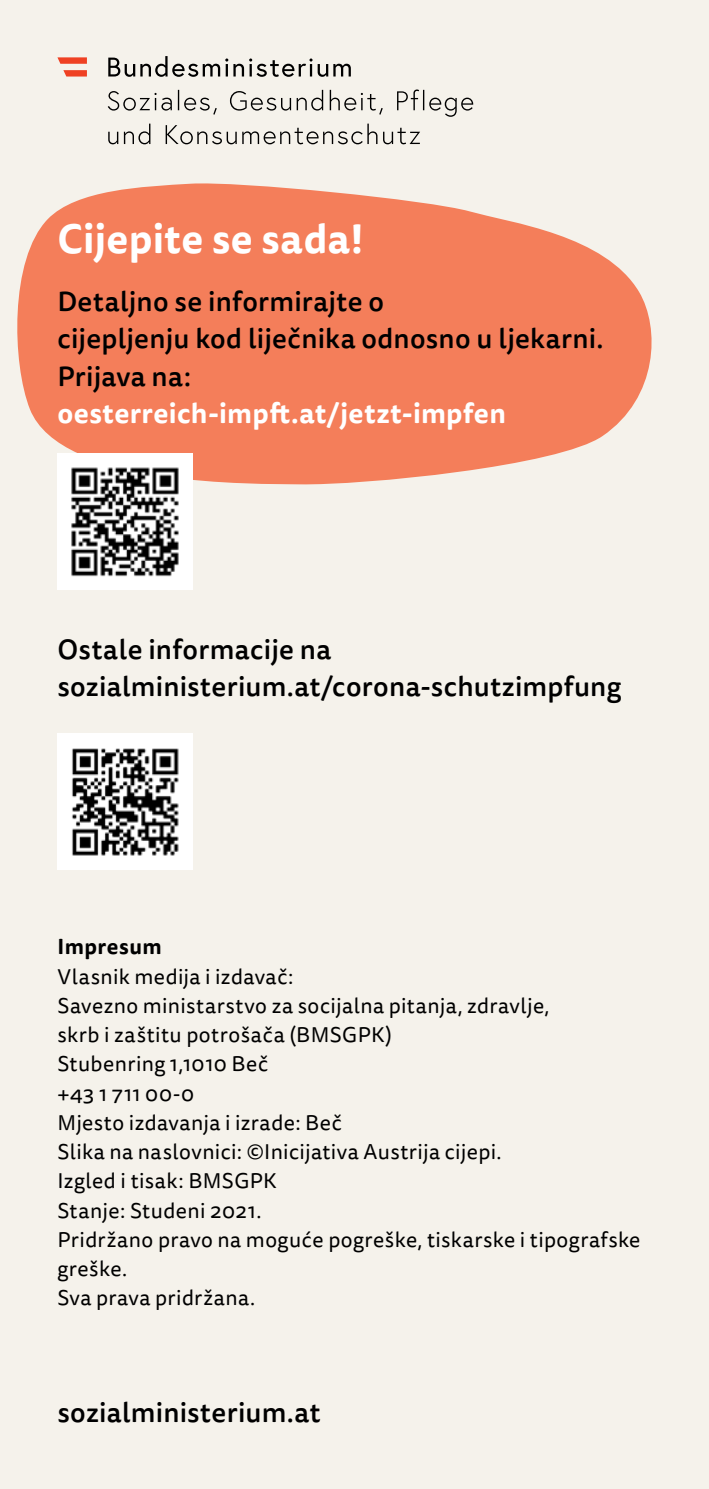
<style>
.page{position:relative;width:709px;height:1489px;background:#fff}
.page>*{position:absolute;margin:0;border:0;box-sizing:border-box;transform-origin:0 0}
.H2_in_H1_Optik{font:700 40px "Tisa Sans Pro";letter-spacing:.01em;color:#fff}
.Cover_p_Rückseite{font:500 27.5px/37px "Tisa Sans Pro";letter-spacing:.01em;color:#000}
.t1{font:700 27.5px "Tisa Sans Pro";letter-spacing:.015em;color:#fff}
.p_Impressum{font:21.25px/29.2px "Tisa Sans Pro";letter-spacing:.02em;color:#000}
.h_Impressum{font:700 21.25px "Tisa Sans Pro";letter-spacing:.025em;color:#000}
</style>
<div class="page">
<div style="left:0;top:0;width:709px;height:1488px;background:#f5f2eb"></div>
<svg style="left:17px;top:183px;width:635px;height:302px;fill:#f47e5a"></svg>
<img style="left:57px;top:453px;width:136px;height:136px">
<img style="left:57px;top:733px;width:136px;height:136px">
<svg style="left:108px;top:124px;width:312px;height:20px"></svg>
<svg style="left:108px;top:89px;width:365px;height:28px"></svg>
<svg style="left:108px;top:56px;width:243px;height:21px"></svg>
<svg style="left:57px;top:57px;width:30px;height:7px"></svg>
<svg style="left:63px;top:70px;width:24px;height:6px"></svg>
<h2 class="H2_in_H1_Optik" style="left:57px;top:209px;width:307px">Cijepite se sada!</h2>
<p class="Cover_p_Rückseite" style="left:57px;top:283px;width:547px">Detaljno se informirajte o<br>cijepljenju kod liječnika odnosno u ljekarni.<br>Prijava na:</p>
<p class="t1" style="left:57px;top:392px;width:450px">oesterreich-impft.at/jetzt-impfen</p>
<p class="Cover_p_Rückseite" style="left:57px;top:631px;width:275px">Ostale informacije na</p>
<p class="Cover_p_Rückseite" style="left:57px;top:668px;width:565px">sozialministerium.at/corona-schutzimpfung</p>
<h1 class="h_Impressum" style="left:57px;top:931px;width:106px">Impresum</h1>
<p class="p_Impressum" style="left:57px;top:962px;width:238px">Vlasnik medija i izdavač:</p>
<p class="p_Impressum" style="left:57px;top:991px;width:493px">Savezno ministarstvo za socijalna pitanja, zdravlje, skrb i zaštitu potrošača (BMSGPK)</p>
<p class="p_Impressum" style="left:57px;top:1049px;width:212px">Stubenring 1,1010 Beč</p>
<p class="p_Impressum" style="left:57px;top:1079px;width:138px">+43 1 711 00-0</p>
<p class="p_Impressum" style="left:57px;top:1108px;width:286px">Mjesto izdavanja i izrade: Beč</p>
<p class="p_Impressum" style="left:57px;top:1137px;width:446px">Slika na naslovnici: ©Inicijativa Austrija cijepi.</p>
<p class="p_Impressum" style="left:57px;top:1166px;width:221px">Izgled i tisak: BMSGPK</p>
<p class="p_Impressum" style="left:57px;top:1196px;width:206px">Stanje: Studeni 2021.</p>
<p class="p_Impressum" style="left:57px;top:1225px;width:584px">Pridržano pravo na moguće pogreške, tiskarske i tipografske greške.<br>Sva prava pridržana.</p>
<p class="Cover_p_Rückseite" style="left:57px;top:1394px;width:264px">sozialministerium.at</p>
</div>
